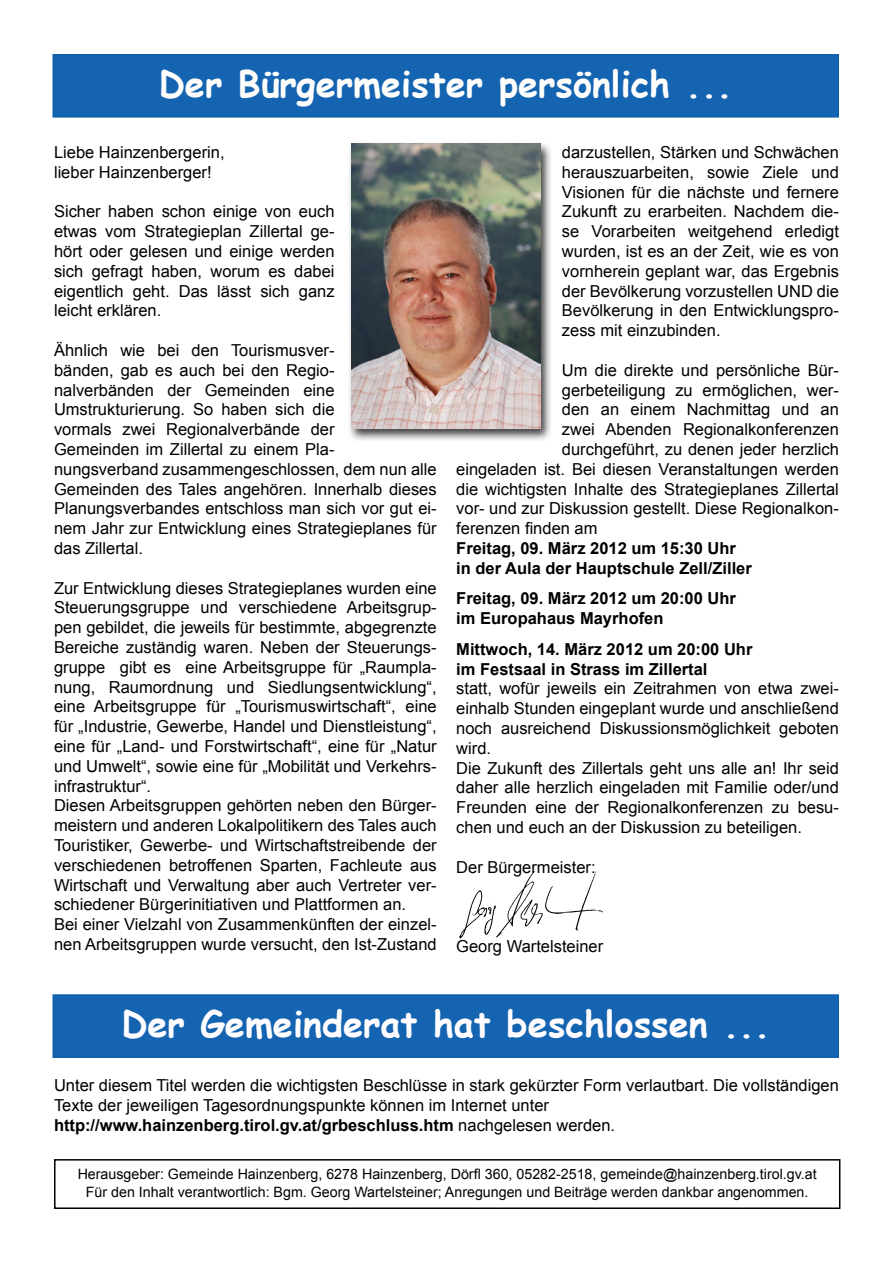
<style>
.page{position:relative;width:893px;height:1263px;background:#fff}
.page>*{position:absolute;margin:0;border:0;box-sizing:border-box;transform-origin:0 0}
.t1{font:700 36px "Comic Sans MS";color:#fffdff}
.t2{font:700 36px "Comic Sans MS";color:#fffefd}
.t3{font:16.5px/19.8px "Arial";color:#000}
.t4{font:700 16.5px/19.8px "Arial";color:#000}
.t5{font:14.25px/17.1px "Arial";color:#000;text-align:center}
.s1{font-weight:700}
</style>
<div class="page">
<div style="left:53px;top:995px;width:785px;height:62px;background:#1564b1"></div>
<div style="left:52px;top:994px;width:787px;height:64px;border:2px solid #105faa"></div>
<div style="left:54px;top:1159px;width:786px;height:50px;border:2px solid #000"></div>
<div style="left:53px;top:55px;width:785px;height:62px;background:#1564b1"></div>
<div style="left:52px;top:54px;width:787px;height:64px;border:2px solid #105faa"></div>
<div style="left:347px;top:141px;width:205px;height:301px;background:#000;opacity:.75"></div>
<img style="left:352px;top:144px;width:189px;height:284px">
<img style="left:459px;top:872px;width:144px;height:67px">
<h1 class="t2" style="left:159px;top:57px;width:575px">Der Bürgermeister persönlich ...</h1>
<p class="t3" style="left:54px;top:142px;width:172px">Liebe Hainzenbergerin, lieber Hainzenberger!</p>
<p class="t3" style="left:54px;top:202px;width:282px;text-align:justify">Sicher haben schon einige von euch etwas vom Strategieplan Zillertal ge&shy;hört oder gelesen und einige werden sich gefragt haben, worum es dabei eigentlich geht. Das lässt sich ganz leicht erklären.</p>
<p class="t3" style="left:54px;top:340px;width:384px">Ähnlich wie bei den Tourismusver-<br>bänden, gab es auch bei den Regio&shy;nalverbänden der Gemeinden eine Umstrukturierung. So haben sich die<br>vormals zwei Regionalverbände der<br>Gemeinden im Zillertal zu einem Pla&shy;nungsverband zusammengeschlossen, dem nun alle Gemeinden des Tales angehören. Innerhalb dieses Planungsverbandes entschloss man sich vor gut ei&shy;nem Jahr zur Entwicklung eines Strategieplanes für das Zillertal.</p>
<p class="t3" style="left:54px;top:578px;width:384px">Zur Entwicklung dieses Strategieplanes wurden eine Steuerungsgruppe und verschiedene Arbeitsgrup&shy;pen gebildet, die jeweils für bestimmte, abgegrenzte Bereiche zuständig waren. Neben der Steuerungs&shy;gruppe gibt es eine Arbeitsgruppe für „Raumpla&shy;nung, Raumordnung und Siedlungsentwicklung“, eine Arbeitsgruppe für „Tourismuswirtschaft“, eine für „Industrie, Gewerbe, Handel und Dienstleistung“, eine für „Land- und Forstwirtschaft“, eine für „Natur und Umwelt“, sowie eine für „Mobilität und Verkehrs&shy;infrastruktur“.<br>Diesen Arbeitsgruppen gehörten neben den Bürger&shy;meistern und anderen Lokalpolitikern des Tales auch Touristiker, Gewerbe- und Wirtschaftstreibende der verschiedenen betroffenen Sparten, Fachleute aus Wirtschaft und Verwaltung aber auch Vertreter ver&shy;schiedener Bürgerinitiativen und Plattformen an.<br>Bei einer Vielzahl von Zusammenkünften der einzel&shy;nen Arbeitsgruppen wurde versucht, den Ist-Zustand</p>
<p class="t3" style="left:562px;top:142px;width:279px;text-align:justify">darzustellen, Stärken und Schwächen herauszuarbeiten, sowie Ziele und Visionen für die nächste und fernere Zukunft zu erarbeiten. Nachdem die&shy;se Vorarbeiten weitgehend erledigt wurden, ist es an der Zeit, wie es von vornherein geplant war, das Ergebnis der Bevölkerung vorzustellen UND die Bevölkerung in den Entwicklungspro&shy;zess mit einzubinden.</p>
<p class="t3" style="left:562px;top:360px;width:278px">Um die direkte und persönliche Bür-</p>
<p class="t3" style="left:562px;top:380px;width:279px">gerbeteiligung zu ermöglichen, wer-</p>
<p class="t3" style="left:562px;top:400px;width:279px">den an einem Nachmittag und an</p>
<p class="t3" style="left:562px;top:420px;width:279px">zwei Abenden Regionalkonferenzen</p>
<p class="t3" style="left:562px;top:439px;width:279px">durchgeführt, zu denen jeder herzlich</p>
<p class="t3" style="left:456px;top:459px;width:384px">eingeladen ist. Bei diesen Veranstaltungen werden</p>
<p class="t3" style="left:456px;top:479px;width:384px">die wichtigsten Inhalte des Strategieplanes Zillertal</p>
<p class="t3" style="left:456px;top:499px;width:384px">vor- und zur Diskussion gestellt. Diese Regionalkon-</p>
<p class="t3" style="left:456px;top:519px;width:143px">ferenzen finden am</p>
<p class="t4" style="left:456px;top:539px;width:297px">Freitag, 09. März 2012 um 15:30 Uhr in der Aula der Hauptschule Zell/Ziller</p>
<p class="t4" style="left:456px;top:589px;width:281px">Freitag, 09. März 2012 um 20:00 Uhr im Europahaus Mayrhofen</p>
<p class="t4" style="left:456px;top:640px;width:298px">Mittwoch, 14. März 2012 um 20:00 Uhr im Festsaal in Strass im Zillertal</p>
<p class="t3" style="left:456px;top:679px;width:384px">statt, wofür jeweils ein Zeitrahmen von etwa zwei&shy;einhalb Stunden eingeplant wurde und anschließend noch ausreichend Diskussionsmöglichkeit geboten wird.<br>Die Zukunft des Zillertals geht uns alle an! Ihr seid daher alle herzlich eingeladen mit Familie oder/und Freunden eine der Regionalkonferenzen zu besu&shy;chen und euch an der Diskussion zu beteiligen.</p>
<p class="t3" style="left:456px;top:857px;width:141px">Der Bürgermeister:</p>
<p class="t3" style="left:456px;top:936px;width:149px">Georg Wartelsteiner</p>
<h1 class="t1" style="left:121px;top:998px;width:650px">Der Gemeinderat hat beschlossen ...</h1>
<p class="t3" style="left:54px;top:1076px;width:786px">Unter diesem Titel werden die wichtigsten Beschlüsse in stark gekürzter Form verlautbart. Die vollständigen<br>Texte der jeweiligen Tagesordnungspunkte können im Internet unter <span class="s1">http://www.hainzenberg.tirol.gv.at/grbeschluss.htm</span> nachgelesen werden.</p>
<p class="t5" style="left:78px;top:1166px;width:741px">Herausgeber: Gemeinde Hainzenberg, 6278 Hainzenberg, Dörfl 360, 05282-2518, gemeinde@hainzenberg.tirol.gv.at<br>Für den Inhalt verantwortlich: Bgm. Georg Wartelsteiner; Anregungen und Beiträge werden dankbar angenommen.</p>
</div>
